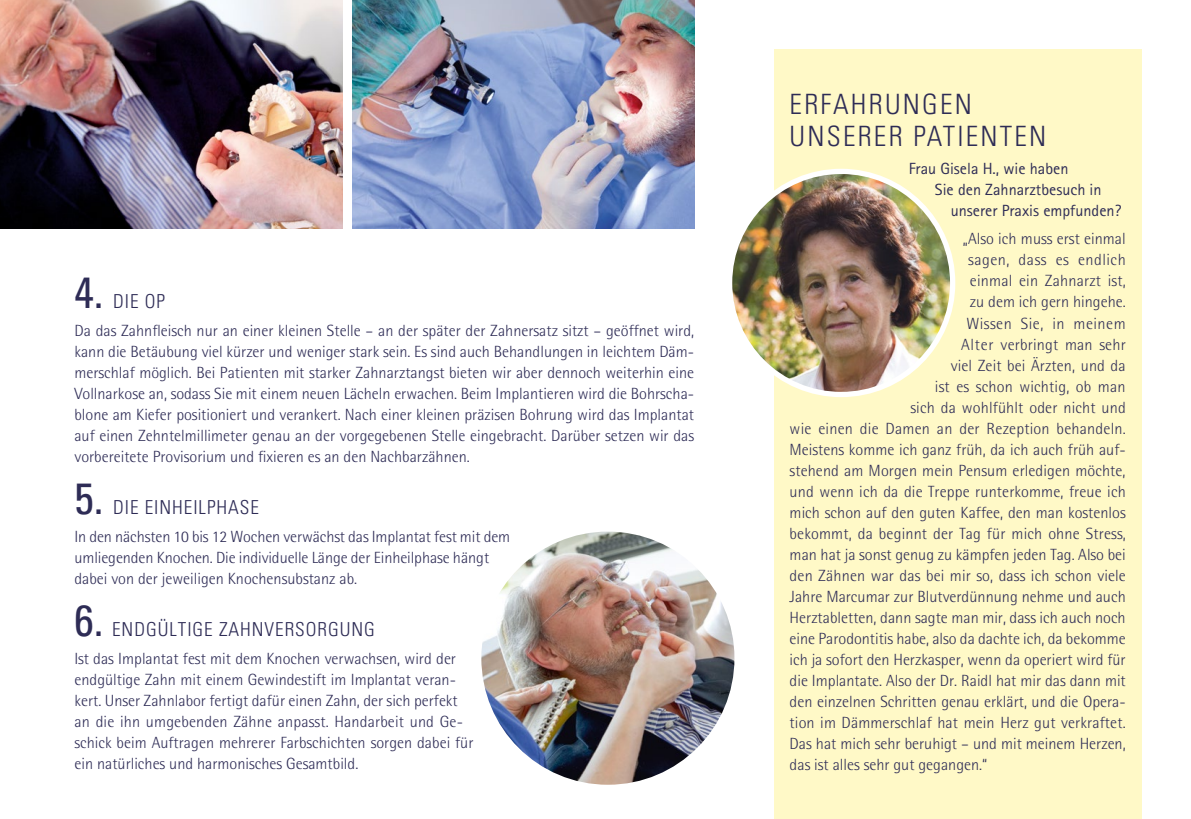
<style>
.page{position:relative;width:1191px;height:819px;background:#fff}
.page>*{position:absolute;margin:0;border:0;box-sizing:border-box;transform-origin:0 0}
.t1{font:condensed 43.75px "Univers";color:#2e2c56}
.t2{font:300 condensed 28px/31.5px "Univers";letter-spacing:.08em;color:#2e2c56}
.t3{font:300 condensed 19.25px "Univers";letter-spacing:.05em;color:#2e2c56}
.t4{font:300 16.1px/21px "Rotis Semi Sans";color:#2e2c56}
.t5{font:16.1px "Rotis Sans Serif";color:#2e2c56}
.t6{font:300 16.1px "Rotis Semi Sans";letter-spacing:.03em;color:#2e2c56}
</style>
<div class="page">
<img style="left:0;top:0;width:342px;height:228px">
<img style="left:352px;top:0;width:342px;height:229px">
<div style="left:774px;top:50px;width:367px;height:769px;background:#fff9c7"></div>
<img style="left:729px;top:171px;width:223px;height:223px;border-radius:111px">
<div style="left:727px;top:169px;width:228px;height:228px;border:5px solid #fff;border-radius:50%"></div>
<img style="left:481px;top:531px;width:253px;height:253px;border-radius:126px">
<h1 class="t1" style="left:74px;top:264px;width:31px">4.</h1>
<p class="t3" style="left:113px;top:289px;width:53px">DIE OP</p>
<p class="t4" style="left:74px;top:320px;width:621px;text-align:justify">Da das Zahnfleisch nur an einer kleinen Stelle – an der später der Zahnersatz sitzt – geöffnet wird, kann die Betäubung viel kürzer und weniger stark sein. Es sind auch Behandlungen in leichtem Däm&shy;merschlaf möglich. Bei Patienten mit starker Zahnarztangst bieten wir aber dennoch weiterhin eine Vollnarkose an, sodass Sie mit einem neuen Lächeln erwachen. Beim Implantieren wird die Bohrscha&shy;blone am Kiefer positioniert und verankert. Nach einer kleinen präzisen Bohrung wird das Implantat auf einen Zehntelmillimeter genau an der vorgegebenen Stelle eingebracht. Darüber setzen wir das vorbereitete Provisorium und fixieren es an den Nachbarzähnen.</p>
<h1 class="t1" style="left:74px;top:470px;width:31px">5.</h1>
<p class="t3" style="left:113px;top:495px;width:147px">DIE EINHEILPHASE</p>
<p class="t4" style="left:74px;top:526px;width:437px">In den nächsten 10 bis 12 Wochen verwächst das Implantat fest mit dem umliegenden Knochen. Die individuelle Länge der Einheilphase hängt dabei von der jeweiligen Knochensubstanz ab.</p>
<h1 class="t1" style="left:74px;top:592px;width:31px">6.</h1>
<p class="t3" style="left:112px;top:617px;width:264px">ENDGÜLTIGE ZAHNVERSORGUNG</p>
<p class="t4" style="left:74px;top:648px;width:400px">Ist das Implantat fest mit dem Knochen verwachsen, wird der endgültige Zahn mit einem Gewindestift im Implantat veran&shy;kert. Unser Zahnlabor fertigt dafür einen Zahn, der sich perfekt an die ihn umgebenden Zähne anpasst. Handarbeit und Ge&shy;schick beim Auftragen mehrerer Farbschichten sorgen dabei für ein natürliches und harmonisches Gesamtbild.</p>
<h2 class="t2" style="left:789px;top:88px;width:258px">ERFAHRUNGEN<br>UNSERER PATIENTEN</h2>
<p class="t5" style="left:908px;top:159px;width:161px">Frau Gisela H., wie haben</p>
<p class="t5" style="left:935px;top:180px;width:168px">Sie den Zahnarztbesuch in</p>
<p class="t5" style="left:950px;top:201px;width:172px">unserer Praxis empfunden?</p>
<p class="t4" style="left:963px;top:228px;width:164px">„Also ich muss erst einmal</p>
<p class="t6" style="left:968px;top:251px;width:159px">sagen, dass es endlich</p>
<p class="t4" style="left:970px;top:270px;width:157px">einmal ein Zahnarzt ist,</p>
<p class="t4" style="left:970px;top:291px;width:157px">zu dem ich gern hingehe.</p>
<p class="t6" style="left:966px;top:314px;width:161px">Wissen Sie, in meinem</p>
<p class="t4" style="left:961px;top:333px;width:166px">Alter verbringt man sehr</p>
<p class="t4" style="left:950px;top:354px;width:176px">viel Zeit bei Ärzten, und da</p>
<p class="t4" style="left:935px;top:375px;width:192px">ist es schon wichtig, ob man</p>
<p class="t4" style="left:910px;top:396px;width:217px">sich da wohlfühlt oder nicht und</p>
<p class="t4" style="left:789px;top:417px;width:338px">wie einen die Damen an der Rezeption behandeln.</p>
<p class="t4" style="left:789px;top:438px;width:338px">Meistens komme ich ganz früh, da ich auch früh auf-</p>
<p class="t4" style="left:789px;top:459px;width:337px">stehend am Morgen mein Pensum erledigen möchte,</p>
<p class="t4" style="left:789px;top:480px;width:338px">und wenn ich da die Treppe runterkomme, freue ich</p>
<p class="t4" style="left:789px;top:501px;width:338px">mich schon auf den guten Kaffee, den man kostenlos</p>
<p class="t4" style="left:789px;top:522px;width:338px">bekommt, da beginnt der Tag für mich ohne Stress,</p>
<p class="t4" style="left:789px;top:543px;width:338px">man hat ja sonst genug zu kämpfen jeden Tag. Also bei</p>
<p class="t4" style="left:789px;top:564px;width:338px">den Zähnen war das bei mir so, dass ich schon viele</p>
<p class="t4" style="left:789px;top:585px;width:338px">Jahre Marcumar zur Blutverdünnung nehme und auch</p>
<p class="t4" style="left:789px;top:606px;width:337px">Herztabletten, dann sagte man mir, dass ich auch noch</p>
<p class="t4" style="left:789px;top:627px;width:337px">eine Parodontitis habe, also da dachte ich, da bekomme</p>
<p class="t4" style="left:789px;top:648px;width:337px">ich ja sofort den Herzkasper, wenn da operiert wird für</p>
<p class="t4" style="left:789px;top:669px;width:338px">die Implantate. Also der Dr. Raidl hat mir das dann mit</p>
<p class="t4" style="left:789px;top:690px;width:338px">den einzelnen Schritten genau erklärt, und die Opera-</p>
<p class="t4" style="left:789px;top:711px;width:337px">tion im Dämmerschlaf hat mein Herz gut verkraftet.</p>
<p class="t4" style="left:789px;top:732px;width:337px">Das hat mich sehr beruhigt – und mit meinem Herzen,</p>
<p class="t4" style="left:789px;top:753px;width:199px">das ist alles sehr gut gegangen.“</p>
</div>
